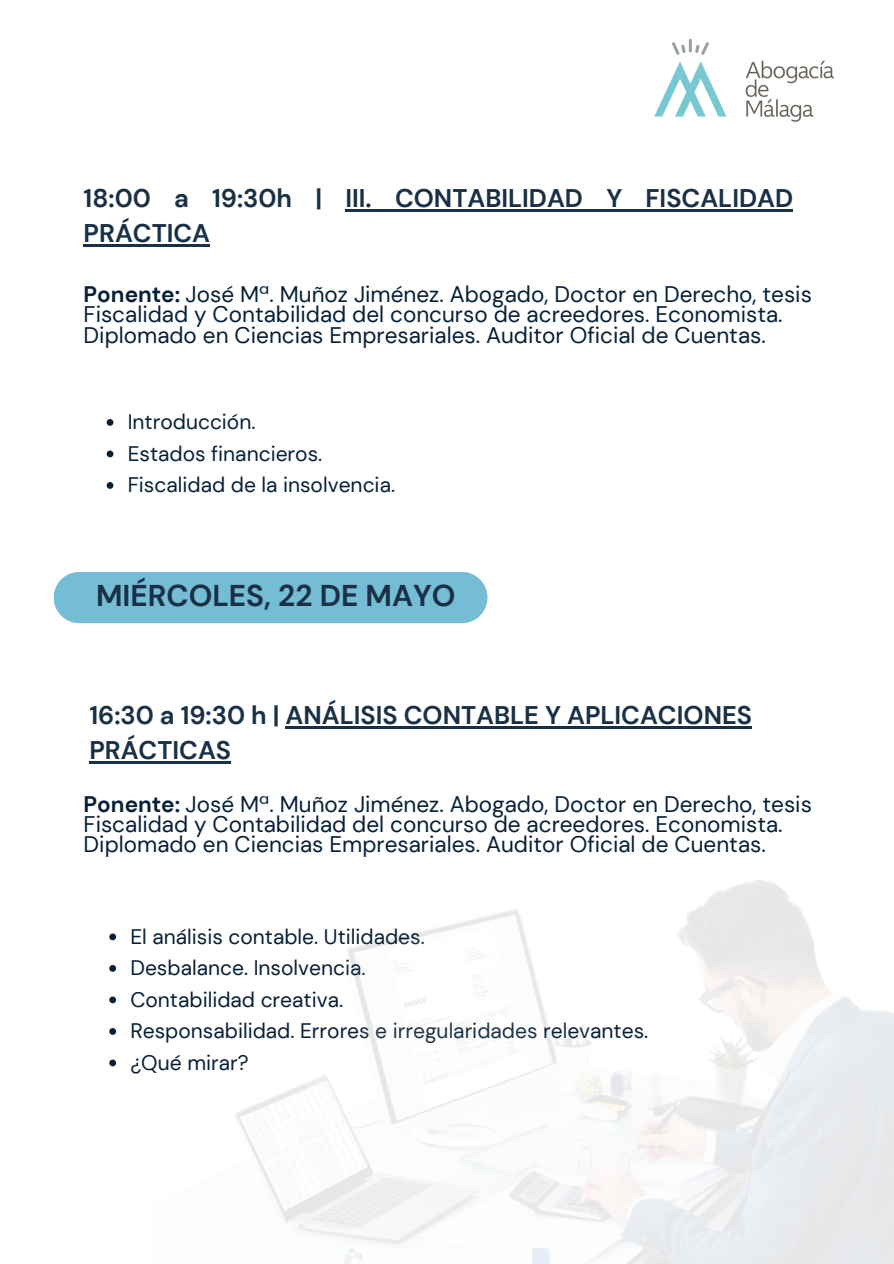
<style>
.page{position:relative;width:894px;height:1264px;background:#fff}
.page>*{position:absolute;margin:0;border:0;box-sizing:border-box;transform-origin:0 0}
.t1{font:700 30px "DM Sans";color:#193046}
.t2{font:700 25.5px/34.8px "DM Sans";color:#193046}
.t3{font:22.5px/20.2px "DM Sans";color:#072039}
.t4{font:21px "DM Sans";color:#072039}
.s1{font-weight:700}
</style>
<div class="page">
<div style="left:54px;top:572px;width:433px;height:51px;background:#74bdd5"></div>
<hr style="left:285px;top:726px;width:466px;height:2px;background:#193046">
<hr style="left:89px;top:761px;width:142px;height:2px;background:#193046">
<svg style="left:109px;top:933px;width:7px;height:7px"></svg>
<svg style="left:109px;top:965px;width:7px;height:6px"></svg>
<svg style="left:109px;top:996px;width:7px;height:7px"></svg>
<svg style="left:109px;top:1028px;width:7px;height:6px"></svg>
<svg style="left:109px;top:1059px;width:7px;height:7px"></svg>
<svg style="left:107px;top:419px;width:6px;height:7px"></svg>
<svg style="left:107px;top:450px;width:6px;height:7px"></svg>
<svg style="left:107px;top:482px;width:6px;height:7px"></svg>
<hr style="left:345px;top:209px;width:448px;height:3px;background:#193046">
<hr style="left:84px;top:244px;width:126px;height:3px;background:#193046">
<img style="left:654px;top:38px;width:180px;height:84px">
<p class="t2" style="left:84px;top:181px;width:711px">18:00 a 19:30h | III. CONTABILIDAD Y FISCALIDAD<br>PRÁCTICA</p>
<p class="t3" style="left:84px;top:284px;width:729px"><span class="s1">Ponente:</span> José Mª. Muñoz Jiménez. Abogado, Doctor en Derecho, tesis<br>Fiscalidad y Contabilidad del concurso de acreedores. Economista.<br>Diplomado en Ciencias Empresariales. Auditor Oficial de Cuentas.</p>
<h2 class="t4" style="left:128px;top:408px;width:129px">Introducción.</h2>
<p class="t4" style="left:128px;top:440px;width:196px">Estados financieros.</p>
<p class="t4" style="left:128px;top:471px;width:269px">Fiscalidad de la insolvencia.</p>
<p class="t1" style="left:96px;top:576px;width:361px">MIÉRCOLES, 22 DE MAYO</p>
<h2 class="t2" style="left:89px;top:697px;width:664px">16:30 a 19:30 h | ANÁLISIS CONTABLE Y APLICACIONES<br>PRÁCTICAS</h2>
<p class="t3" style="left:84px;top:793px;width:729px"><span class="s1">Ponente:</span> José Mª. Muñoz Jiménez. Abogado, Doctor en Derecho, tesis<br>Fiscalidad y Contabilidad del concurso de acreedores. Economista.<br>Diplomado en Ciencias Empresariales. Auditor Oficial de Cuentas.</p>
<p class="t4" style="left:130px;top:922px;width:296px">El análisis contable. Utilidades.</p>
<p class="t4" style="left:130px;top:954px;width:236px">Desbalance. Insolvencia.</p>
<p class="t4" style="left:130px;top:985px;width:214px">Contabilidad creativa.</p>
<p class="t4" style="left:130px;top:1017px;width:519px">Responsabilidad. Errores e irregularidades relevantes.</p>
<h1 class="t4" style="left:130px;top:1048px;width:120px">¿Qué mirar?</h1>
</div>
